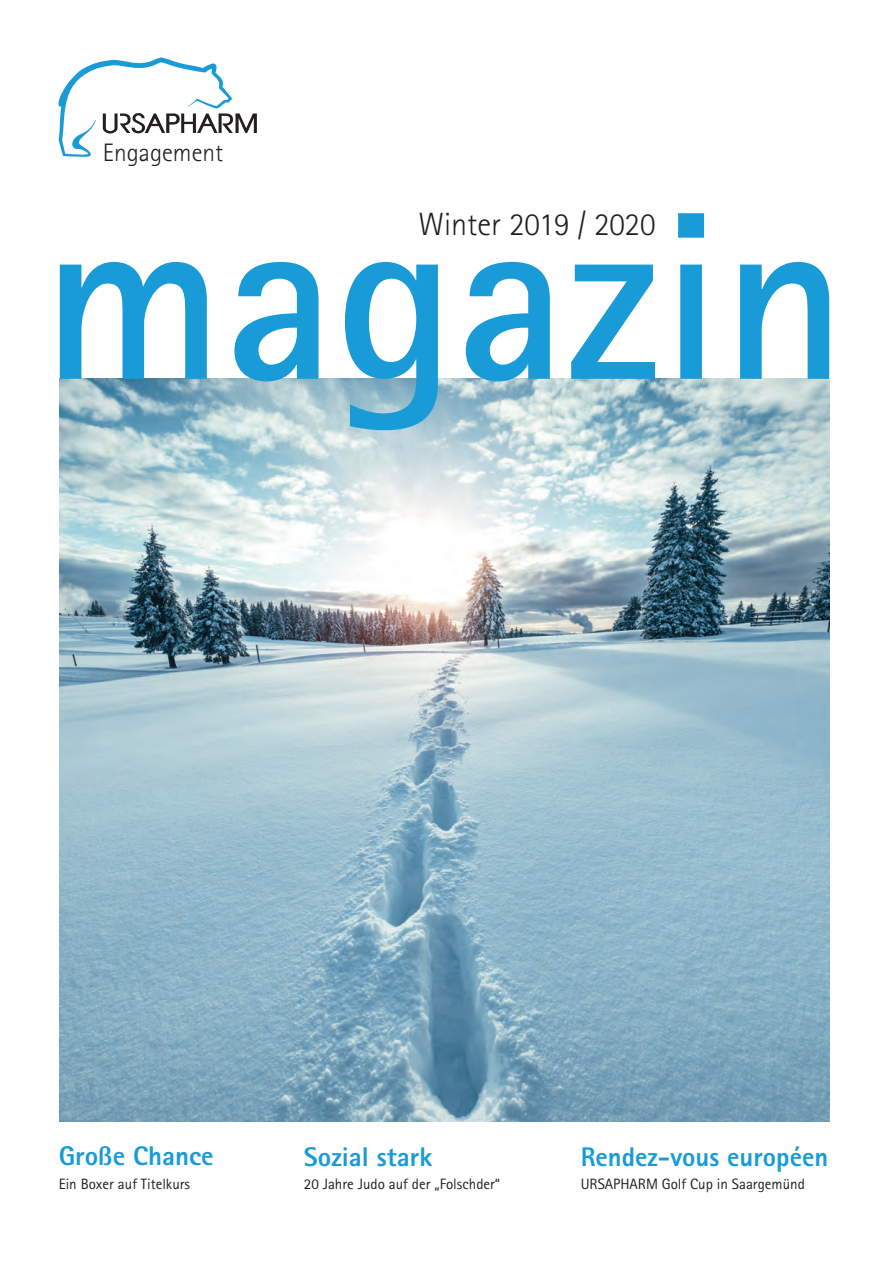
<style>
.page{position:relative;width:893px;height:1263px;background:#fff}
.page>*{position:absolute;margin:0;border:0;box-sizing:border-box;transform-origin:0 0}
.t1{font:300 32.1px "Rotis Sans Serif";color:#231f20}
.t2{font:800 27px "Rotis Sans Serif";color:#199bd8}
.t3{font:300 25.35px "Rotis Sans Serif";color:#231f20}
.t4{font:15px "Rotis Sans Serif";color:#231f20}
</style>
<div class="page">
<img style="left:60px;top:430px;width:769px;height:691px">
<svg style="left:58px;top:57px;width:199px;height:100px"></svg>
<svg style="left:60px;top:213px;width:769px;height:217px"></svg>
<h3 class="t3" style="left:103px;top:137px;width:122px">Engagement</h3>
<h1 class="t1" style="left:418px;top:206px;width:239px">Winter 2019 / 2020</h1>
<h2 class="t2" style="left:59px;top:1138px;width:157px">Große Chance</h2>
<p class="t4" style="left:59px;top:1175px;width:133px">Ein Boxer auf Titelkurs</p>
<h2 class="t2" style="left:304px;top:1139px;width:130px">Sozial stark</h2>
<p class="t4" style="left:304px;top:1175px;width:198px">20 Jahre Judo auf der „Folschder“</p>
<h2 class="t2" style="left:581px;top:1139px;width:249px">Rendez-vous européen</h2>
<p class="t4" style="left:581px;top:1175px;width:226px">URSAPHARM Golf Cup in Saargemünd</p>
</div>
